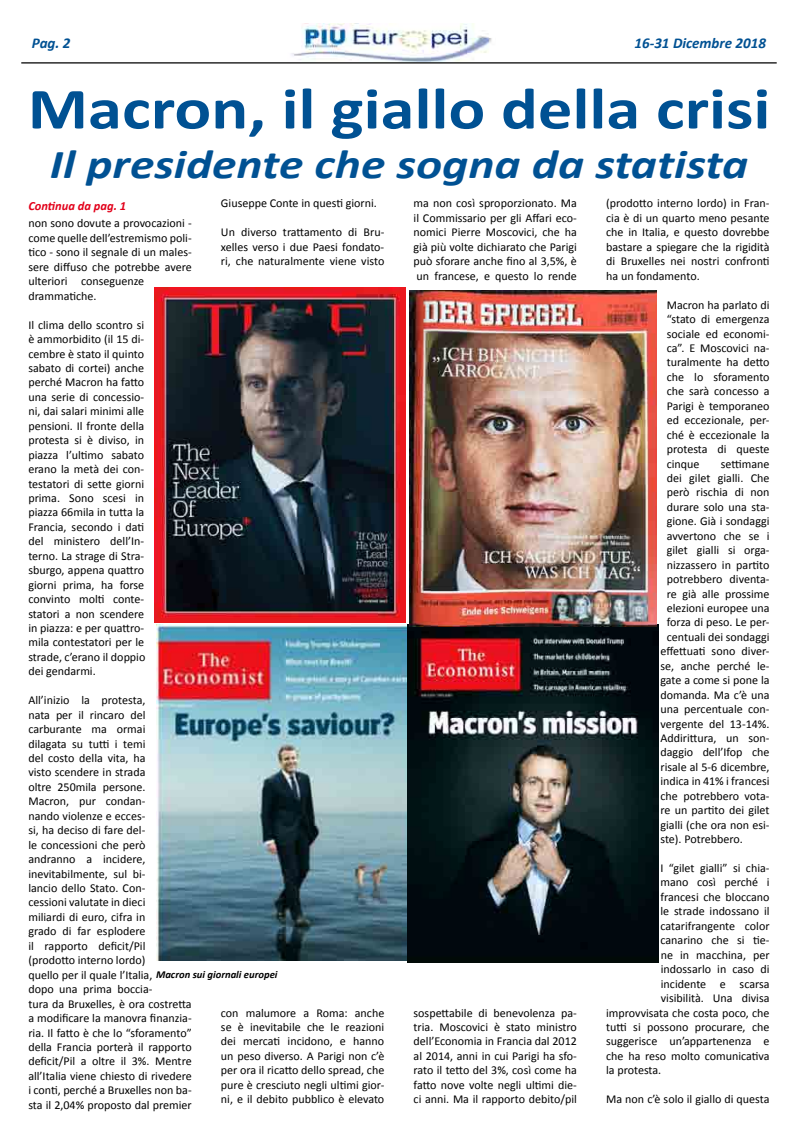
<style>
.page{position:relative;width:798px;height:1134px;background:#fff}
.page>*{position:absolute;margin:0;border:0;box-sizing:border-box;transform-origin:0 0}
.t1{font:700 58.75px "Calibri";color:#005193;scale:1.17 1}
.t2{font:italic 700 41.25px "Calibri";color:#005193;scale:1.2 1}
.t3{font:italic 700 15px "Calibri";color:#005193}
.t4{font:italic 700 12.5px "Calibri";color:#e2001a}
.t5{font:12px/14.5px "Calibri";color:#000;text-align:justify}
.t6{font:italic 700 10.62px "Calibri";color:#000}
</style>
<div class="page">
<img style="left:291px;top:24px;width:201px;height:38px">
<hr style="left:21px;top:62px;width:755px;height:2px;background:#000">
<img style="left:155px;top:287px;width:252px;height:673px">
<img style="left:407px;top:625px;width:251px;height:337px">
<img style="left:409px;top:290px;width:247px;height:336px">
<p class="t3" style="left:32px;top:33px;width:40px">Pag. 2</p>
<p class="t3" style="left:634px;top:33px;width:133px">16-31 Dicembre 2018</p>
<h1 class="t1" style="left:28px;top:71px;width:636px">Macron, il giallo della crisi</h1>
<h2 class="t2" style="left:50px;top:138px;width:583px">Il presidente che sogna da statista</h2>
<p class="t5" style="left:221px;top:196px;width:157px">Giuseppe Conte in questi giorni.</p>
<p class="t5" style="left:221px;top:225px;width:165px">Un diverso trattamento di Bru&shy;xelles verso i due Paesi fondato&shy;ri, che naturalmente viene visto</p>
<p class="t4" style="left:28px;top:198px;width:99px">Continua da pag. 1</p>
<p class="t5" style="left:28px;top:216px;width:165px;text-align:left">non sono dovute a provocazioni - come quelle dell’estremismo poli&shy;tico - sono il segnale di un males&shy;sere diffuso che potrebbe avere ulteriori conseguenze drammatiche.</p>
<p class="t5" style="left:28px;top:317px;width:118px">Il clima dello scontro si è ammorbidito (il 15 di&shy;cembre è stato il quinto sabato di cortei) anche perché Macron ha fatto una serie di concessio&shy;ni, dai salari minimi alle pensioni. Il fronte della protesta si è diviso, in piazza l’ultimo sabato erano la metà dei con&shy;testatori di sette giorni prima. Sono scesi in piazza 66mila in tutta la Francia, secondo i dati del ministero dell’In&shy;terno. La strage di Stra&shy;sburgo, appena quattro giorni prima, ha forse convinto molti conte&shy;statori a non scendere in piazza: e per quattro&shy;mila contestatori per le strade, c’erano il doppio dei gendarmi.</p>
<p class="t5" style="left:28px;top:693px;width:165px;text-align:left">All’inizio la protesta,<br>nata per il rincaro del carburante ma ormai<br>dilagata su tutti i temi<br>del costo della vita, ha<br>visto scendere in strada<br>oltre 250mila persone.<br>Macron, pur condan-<br>nando violenze e ecces-<br>si, ha deciso di fare del-<br>le concessioni che però andranno a incidere, inevitabilmente, sul bi-<br>lancio dello Stato. Con-<br>cessioni valutate in dieci<br>miliardi di euro, cifra in<br>grado di far esplodere<br>il rapporto deficit/Pil (prodotto interno lordo)<br>quello per il quale l’Italia,<br>dopo una prima boccia-<br>tura da Bruxelles, è ora costretta a modificare la manovra finanzia&shy;ria. Il fatto è che lo “sforamento” della Francia porterà il rapporto deficit/Pil a oltre il 3%. Mentre all’Italia viene chiesto di rivedere i conti, perché a Bruxelles non ba&shy;sta il 2,04% proposto dal premier</p>
<p class="t6" style="left:156px;top:968px;width:123px">Macron sui giornali europei</p>
<p class="t5" style="left:221px;top:1005px;width:165px">con malumore a Roma: anche se è inevitabile che le reazioni dei mercati incidono, e hanno un peso diverso. A Parigi non c’è per ora il ricatto dello spread, che pure è cresciuto negli ultimi gior&shy;ni, e il debito pubblico è elevato</p>
<p class="t5" style="left:413px;top:196px;width:165px">ma non così sproporzionato. Ma il Commissario per gli Affari eco&shy;nomici Pierre Moscovici, che ha già più volte dichiarato che Parigi può sforare anche fino al 3,5%, è un francese, e questo lo rende</p>
<p class="t5" style="left:413px;top:1005px;width:165px">sospettabile di benevolenza pa&shy;tria. Moscovici è stato ministro dell’Economia in Francia dal 2012 al 2014, anni in cui Parigi ha sfo&shy;rato il tetto del 3%, così come ha fatto nove volte negli ultimi die&shy;ci anni. Ma il rapporto debito/pil</p>
<p class="t5" style="left:606px;top:196px;width:165px">(prodotto interno lordo) in Fran&shy;cia è di un quarto meno pesante che in Italia, e questo dovrebbe bastare a spiegare che la rigidità di Bruxelles nei nostri confronti ha un fondamento.</p>
<p class="t5" style="left:666px;top:297px;width:104px">Macron ha parlato di “stato di emergenza sociale ed economi&shy;ca”. E Moscovici na&shy;turalmente ha detto che lo sforamento che sarà concesso a Parigi è temporaneo ed eccezionale, per&shy;ché è eccezionale la protesta di queste cinque</p>
<p class="t5" style="left:720px;top:456px;width:50px">settimane</p>
<p class="t5" style="left:666px;top:471px;width:104px">dei gilet gialli. Che</p>
<p class="t5" style="left:666px;top:485px;width:104px">però rischia di non</p>
<p class="t5" style="left:666px;top:500px;width:104px">durare solo una sta-</p>
<p class="t5" style="left:666px;top:514px;width:104px">gione. Già i sondaggi</p>
<p class="t5" style="left:666px;top:529px;width:104px">avvertono che se i</p>
<p class="t5" style="left:666px;top:543px;width:104px">gilet gialli si orga-</p>
<p class="t5" style="left:666px;top:557px;width:104px">nizzassero in partito</p>
<p class="t5" style="left:666px;top:572px;width:104px">potrebbero diventa-</p>
<p class="t5" style="left:666px;top:586px;width:104px">re già alle prossime</p>
<p class="t5" style="left:666px;top:601px;width:104px">elezioni europee una</p>
<p class="t5" style="left:666px;top:615px;width:104px">forza di peso. Le per-</p>
<p class="t5" style="left:666px;top:630px;width:104px">centuali dei sondaggi</p>
<p class="t5" style="left:660px;top:644px;width:111px">effettuati sono diver-</p>
<p class="t5" style="left:660px;top:659px;width:111px">se, anche perché le-</p>
<p class="t5" style="left:660px;top:673px;width:110px">gate a come si pone la</p>
<p class="t5" style="left:660px;top:687px;width:110px">domanda. Ma c’è una</p>
<p class="t5" style="left:660px;top:702px;width:111px">una percentuale con-</p>
<p class="t5" style="left:660px;top:716px;width:111px">vergente del 13-14%.</p>
<p class="t5" style="left:660px;top:731px;width:110px">Addirittura, un son-</p>
<p class="t5" style="left:660px;top:745px;width:111px">daggio dell’Ifop che</p>
<p class="t5" style="left:660px;top:760px;width:111px">risale al 5-6 dicembre,</p>
<p class="t5" style="left:660px;top:774px;width:110px">indica in 41% i francesi</p>
<p class="t5" style="left:660px;top:789px;width:110px">che potrebbero vota-</p>
<p class="t5" style="left:660px;top:803px;width:111px">re un partito dei gilet</p>
<p class="t5" style="left:660px;top:817px;width:110px">gialli (che ora non esi-</p>
<p class="t5" style="left:660px;top:832px;width:84px">ste). Potrebbero.</p>
<p class="t5" style="left:660px;top:861px;width:110px">I “gilet gialli” si chia-</p>
<p class="t5" style="left:660px;top:875px;width:110px">mano così perché i</p>
<p class="t5" style="left:660px;top:890px;width:111px">francesi che bloccano</p>
<p class="t5" style="left:660px;top:904px;width:110px">le strade indossano il</p>
<p class="t5" style="left:660px;top:919px;width:110px">catarifrangente color</p>
<p class="t5" style="left:660px;top:933px;width:111px">canarino che si tie-</p>
<p class="t5" style="left:660px;top:947px;width:110px">ne in macchina, per</p>
<p class="t5" style="left:660px;top:962px;width:110px">indossarlo in caso di</p>
<p class="t5" style="left:660px;top:976px;width:110px">incidente e scarsa</p>
<p class="t5" style="left:660px;top:991px;width:110px">visibilità. Una divisa</p>
<p class="t5" style="left:606px;top:1005px;width:165px">improvvisata che costa poco, che</p>
<p class="t5" style="left:606px;top:1020px;width:165px">tutti si possono procurare, che</p>
<p class="t5" style="left:606px;top:1034px;width:165px">suggerisce un’appartenenza e</p>
<p class="t5" style="left:606px;top:1049px;width:165px">che ha reso molto comunicativa</p>
<p class="t5" style="left:606px;top:1063px;width:57px">la protesta.</p>
<p class="t5" style="left:606px;top:1092px;width:165px">Ma non c’è solo il giallo di questa</p>
</div>
